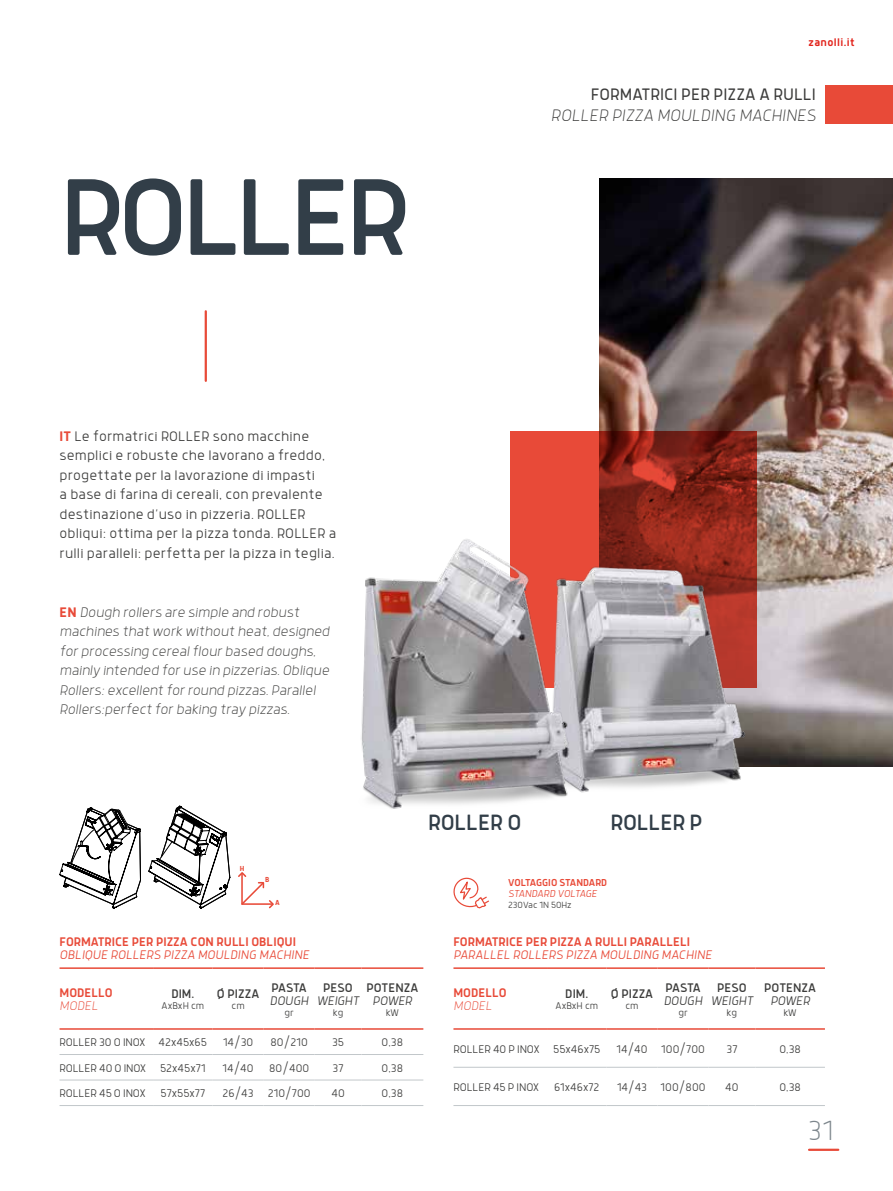
<style>
.page{position:relative;width:893px;height:1191px;background:#fff}
.page>*{position:absolute;margin:0;border:0;box-sizing:border-box;transform-origin:0 0}
.t1{font:120px "Anteb";letter-spacing:-.05em;color:#323e48}
.t2{font:200 30px "Anteb";color:#7d868c}
.t3{font:24px "Anteb";letter-spacing:-.01em;color:#323e48}
.t4{font:italic 200 18px "Anteb";color:#3c3c3b}
.t5{font:300 18px "Anteb";color:#3c3c3b}
.t6{font:300 15px/19.5px "Anteb Alt";letter-spacing:.01em;color:#3c3c3b}
.t7{font:italic 200 15px/19.5px "Anteb Alt";letter-spacing:-.01em;color:#3c3c3b}
.t8{font:500 13.5px "Anteb";color:#e84a38}
.t9{font:italic 300 13.5px "Anteb";color:#e84a38}
.t10{font:13.5px "Anteb";color:#3c3c3b}
.t11{font:italic 300 13.5px "Anteb";letter-spacing:-.01em;color:#3c3c3b}
.t12{font:italic 200 13.5px "Anteb";color:#e84a38}
.t13{font:300 12px "Anteb";color:#3c3c3b}
.t14{font:500 12px "Anteb";letter-spacing:.03em;color:#e2241c}
.t15{font:500 10.95px "Anteb";color:#e84a38}
.t16{font:italic 300 10.95px "Anteb";letter-spacing:-.015em;color:#e84a38}
.t17{font:300 10.5px "Anteb";color:#3c3c3b}
.t18{font:300 9.75px "Anteb";color:#3c3c3b}
.t19{font:700 7.8px "Anteb Alt";color:#e84a38}
.s1{font-weight:700;color:#e84a38}
.s2{font-weight:700;font-style:normal;color:#e84a38}
</style>
<div class="page">
<hr style="left:809px;top:1148px;width:29px;height:2px;background:#e84a38">
<img style="left:600px;top:179px;width:293px;height:587px">
<div style="left:826px;top:85px;width:67px;height:38px;background:#e84a38"></div>
<hr style="left:60px;top:1054px;width:93px;height:1px;background:#c2c7ca">
<hr style="left:153px;top:1054px;width:60px;height:1px;background:#c2c7ca">
<hr style="left:213px;top:1054px;width:51px;height:1px;background:#c2c7ca">
<hr style="left:264px;top:1054px;width:51px;height:1px;background:#c2c7ca">
<hr style="left:315px;top:1054px;width:46px;height:1px;background:#c2c7ca">
<hr style="left:361px;top:1054px;width:62px;height:1px;background:#c2c7ca">
<hr style="left:60px;top:1079px;width:93px;height:1px;background:#c2c7ca">
<hr style="left:60px;top:1105px;width:93px;height:1px;background:#c2c7ca">
<hr style="left:153px;top:1079px;width:60px;height:1px;background:#c2c7ca">
<hr style="left:153px;top:1105px;width:60px;height:1px;background:#c2c7ca">
<hr style="left:213px;top:1079px;width:51px;height:1px;background:#c2c7ca">
<hr style="left:213px;top:1105px;width:51px;height:1px;background:#c2c7ca">
<hr style="left:264px;top:1079px;width:51px;height:1px;background:#c2c7ca">
<hr style="left:264px;top:1105px;width:51px;height:1px;background:#c2c7ca">
<hr style="left:315px;top:1079px;width:46px;height:1px;background:#c2c7ca">
<hr style="left:361px;top:1079px;width:62px;height:1px;background:#c2c7ca">
<hr style="left:315px;top:1105px;width:46px;height:1px;background:#c2c7ca">
<hr style="left:361px;top:1105px;width:62px;height:1px;background:#c2c7ca">
<hr style="left:60px;top:967px;width:93px;height:2px;background:#e84a38">
<hr style="left:153px;top:967px;width:60px;height:2px;background:#e84a38">
<hr style="left:213px;top:967px;width:51px;height:2px;background:#e84a38">
<hr style="left:264px;top:967px;width:51px;height:2px;background:#e84a38">
<hr style="left:315px;top:967px;width:46px;height:2px;background:#e84a38">
<hr style="left:361px;top:967px;width:62px;height:2px;background:#e84a38">
<hr style="left:60px;top:1028px;width:93px;height:1px;background:#e84a38">
<hr style="left:153px;top:1028px;width:60px;height:1px;background:#e84a38">
<hr style="left:213px;top:1028px;width:51px;height:1px;background:#e84a38">
<hr style="left:264px;top:1028px;width:51px;height:1px;background:#e84a38">
<hr style="left:315px;top:1028px;width:46px;height:1px;background:#e84a38">
<hr style="left:361px;top:1028px;width:62px;height:1px;background:#e84a38">
<hr style="left:453px;top:1066px;width:94px;height:1px;background:#c2c7ca">
<hr style="left:453px;top:1105px;width:94px;height:1px;background:#c2c7ca">
<hr style="left:547px;top:1066px;width:60px;height:1px;background:#c2c7ca">
<hr style="left:547px;top:1105px;width:60px;height:1px;background:#c2c7ca">
<hr style="left:607px;top:1066px;width:51px;height:1px;background:#c2c7ca">
<hr style="left:607px;top:1105px;width:51px;height:1px;background:#c2c7ca">
<hr style="left:658px;top:1066px;width:51px;height:1px;background:#c2c7ca">
<hr style="left:658px;top:1105px;width:51px;height:1px;background:#c2c7ca">
<hr style="left:709px;top:1066px;width:46px;height:1px;background:#c2c7ca">
<hr style="left:755px;top:1066px;width:70px;height:1px;background:#c2c7ca">
<hr style="left:709px;top:1105px;width:46px;height:1px;background:#c2c7ca">
<hr style="left:755px;top:1105px;width:70px;height:1px;background:#c2c7ca">
<hr style="left:453px;top:967px;width:94px;height:2px;background:#e84a38">
<hr style="left:547px;top:967px;width:60px;height:2px;background:#e84a38">
<hr style="left:607px;top:967px;width:51px;height:2px;background:#e84a38">
<hr style="left:658px;top:967px;width:51px;height:2px;background:#e84a38">
<hr style="left:709px;top:967px;width:46px;height:2px;background:#e84a38">
<hr style="left:755px;top:967px;width:70px;height:2px;background:#e84a38">
<hr style="left:453px;top:1028px;width:94px;height:1px;background:#e84a38">
<hr style="left:547px;top:1028px;width:60px;height:1px;background:#e84a38">
<hr style="left:607px;top:1028px;width:51px;height:1px;background:#e84a38">
<hr style="left:658px;top:1028px;width:51px;height:1px;background:#e84a38">
<hr style="left:709px;top:1028px;width:46px;height:1px;background:#e84a38">
<hr style="left:755px;top:1028px;width:70px;height:1px;background:#e84a38">
<svg style="left:510px;top:431px;width:247px;height:103px;background:#a63022"></svg>
<svg style="left:238px;top:872px;width:36px;height:37px"></svg>
<hr style="left:205px;top:311px;width:2px;height:70px;background:#e84a38">
<img style="left:591px;top:534px;width:179px;height:254px">
<img style="left:361px;top:517px;width:230px;height:292px">
<svg style="left:453px;top:877px;width:36px;height:32px"></svg>
<svg style="left:59px;top:807px;width:82px;height:101px"></svg>
<svg style="left:148px;top:805px;width:82px;height:103px"></svg>
<h1 class="t1" style="left:60px;top:145px;width:352px">ROLLER</h1>
<p class="t14" style="left:809px;top:35px;width:48px">zanolli.it</p>
<p class="t5" style="left:591px;top:84px;width:227px">FORMATRICI PER PIZZA A RULLI</p>
<p class="t4" style="left:551px;top:105px;width:267px">ROLLER PIZZA MOULDING MACHINES</p>
<p class="t6" style="left:60px;top:426px;width:278px"><span class="s1">IT</span> Le formatrici ROLLER sono macchine semplici e robuste che lavorano a freddo, progettate per la lavorazione di impasti<br>a base di farina di cereali, con prevalente destinazione d’uso in pizzeria. ROLLER obliqui: ottima per la pizza tonda. ROLLER a rulli paralleli: perfetta per la pizza in teglia.</p>
<p class="t7" style="left:60px;top:602px;width:272px"><span class="s2">EN</span> Dough rollers are simple and robust machines that work without heat, designed for processing cereal flour based doughs, mainly intended for use in pizzerias. Oblique Rollers: excellent for round pizzas. Parallel Rollers:perfect for baking tray pizzas.</p>
<h3 class="t3" style="left:428px;top:808px;width:95px">ROLLER O</h3>
<h3 class="t3" style="left:610px;top:808px;width:94px">ROLLER P</h3>
<p class="t19" style="left:240px;top:863px;width:6px">H</p>
<p class="t19" style="left:265px;top:875px;width:6px">B</p>
<p class="t19" style="left:275px;top:897px;width:6px">A</p>
<p class="t15" style="left:508px;top:876px;width:101px">VOLTAGGIO STANDARD</p>
<p class="t16" style="left:508px;top:887px;width:91px">STANDARD VOLTAGE</p>
<p class="t18" style="left:508px;top:899px;width:65px">230Vac 1N 50Hz</p>
<p class="t8" style="left:60px;top:933px;width:238px">FORMATRICE PER PIZZA CON RULLI OBLIQUI</p>
<p class="t9" style="left:60px;top:947px;width:251px">OBLIQUE ROLLERS PIZZA MOULDING MACHINE</p>
<p class="t8" style="left:453px;top:933px;width:238px">FORMATRICE PER PIZZA A RULLI PARALLELI</p>
<p class="t9" style="left:453px;top:947px;width:260px">PARALLEL ROLLERS PIZZA MOULDING MACHINE</p>
<p class="t8" style="left:60px;top:984px;width:55px">MODELLO</p>
<p class="t12" style="left:60px;top:998px;width:40px">MODEL</p>
<p class="t10" style="left:171px;top:986px;width:24px">DIM.</p>
<p class="t17" style="left:162px;top:999px;width:44px">AxBxH cm</p>
<p class="t10" style="left:217px;top:986px;width:44px">Ø PIZZA</p>
<p class="t17" style="left:232px;top:999px;width:15px">cm</p>
<p class="t10" style="left:272px;top:979px;width:37px">PASTA</p>
<p class="t11" style="left:270px;top:993px;width:40px">DOUGH</p>
<p class="t17" style="left:284px;top:1006px;width:11px">gr</p>
<p class="t10" style="left:323px;top:979px;width:31px">PESO</p>
<p class="t11" style="left:317px;top:993px;width:44px">WEIGHT</p>
<p class="t17" style="left:333px;top:1006px;width:12px">kg</p>
<p class="t10" style="left:366px;top:979px;width:53px">POTENZA</p>
<p class="t11" style="left:373px;top:993px;width:41px">POWER</p>
<p class="t17" style="left:386px;top:1006px;width:15px">kW</p>
<p class="t8" style="left:453px;top:984px;width:55px">MODELLO</p>
<p class="t12" style="left:453px;top:998px;width:40px">MODEL</p>
<p class="t10" style="left:565px;top:986px;width:24px">DIM.</p>
<p class="t17" style="left:555px;top:999px;width:44px">AxBxH cm</p>
<p class="t10" style="left:611px;top:986px;width:44px">Ø PIZZA</p>
<p class="t17" style="left:625px;top:999px;width:15px">cm</p>
<p class="t10" style="left:665px;top:979px;width:37px">PASTA</p>
<p class="t11" style="left:664px;top:993px;width:40px">DOUGH</p>
<p class="t17" style="left:678px;top:1006px;width:11px">gr</p>
<p class="t10" style="left:717px;top:979px;width:31px">PESO</p>
<p class="t11" style="left:711px;top:993px;width:44px">WEIGHT</p>
<p class="t17" style="left:727px;top:1006px;width:12px">kg</p>
<p class="t10" style="left:764px;top:979px;width:53px">POTENZA</p>
<p class="t11" style="left:770px;top:993px;width:41px">POWER</p>
<p class="t17" style="left:783px;top:1006px;width:15px">kW</p>
<p class="t13" style="left:60px;top:1035px;width:149px">ROLLER 30 O INOX 42x45x65</p>
<p class="t13" style="left:223px;top:1035px;width:32px">14/30</p>
<p class="t13" style="left:270px;top:1035px;width:39px">80/210</p>
<p class="t13" style="left:332px;top:1035px;width:14px">35</p>
<p class="t13" style="left:382px;top:1035px;width:23px">0,38</p>
<p class="t13" style="left:60px;top:1061px;width:147px">ROLLER 40 O INOX 52x45x71</p>
<p class="t13" style="left:223px;top:1061px;width:32px">14/40</p>
<p class="t13" style="left:269px;top:1061px;width:42px">80/400</p>
<p class="t13" style="left:333px;top:1061px;width:13px">37</p>
<p class="t13" style="left:382px;top:1061px;width:23px">0,38</p>
<p class="t13" style="left:60px;top:1086px;width:88px">ROLLER 45 O INOX</p>
<p class="t13" style="left:161px;top:1086px;width:46px">57x55x77</p>
<p class="t13" style="left:223px;top:1086px;width:90px">26/43 210/700</p>
<p class="t13" style="left:331px;top:1086px;width:15px">40</p>
<p class="t13" style="left:382px;top:1086px;width:23px">0,38</p>
<p class="t13" style="left:453px;top:1042px;width:148px">ROLLER 40 P INOX 55x46x75</p>
<p class="t13" style="left:617px;top:1042px;width:90px">14/40 100/700</p>
<p class="t13" style="left:726px;top:1042px;width:13px">37</p>
<p class="t13" style="left:779px;top:1042px;width:23px">0,38</p>
<p class="t13" style="left:453px;top:1080px;width:87px">ROLLER 45 P INOX</p>
<p class="t13" style="left:554px;top:1080px;width:47px">61x46x72</p>
<p class="t13" style="left:617px;top:1080px;width:90px">14/43 100/800</p>
<p class="t13" style="left:725px;top:1080px;width:15px">40</p>
<p class="t13" style="left:779px;top:1080px;width:23px">0,38</p>
<h2 class="t2" style="left:808px;top:1113px;width:27px">31</h2>
</div>
